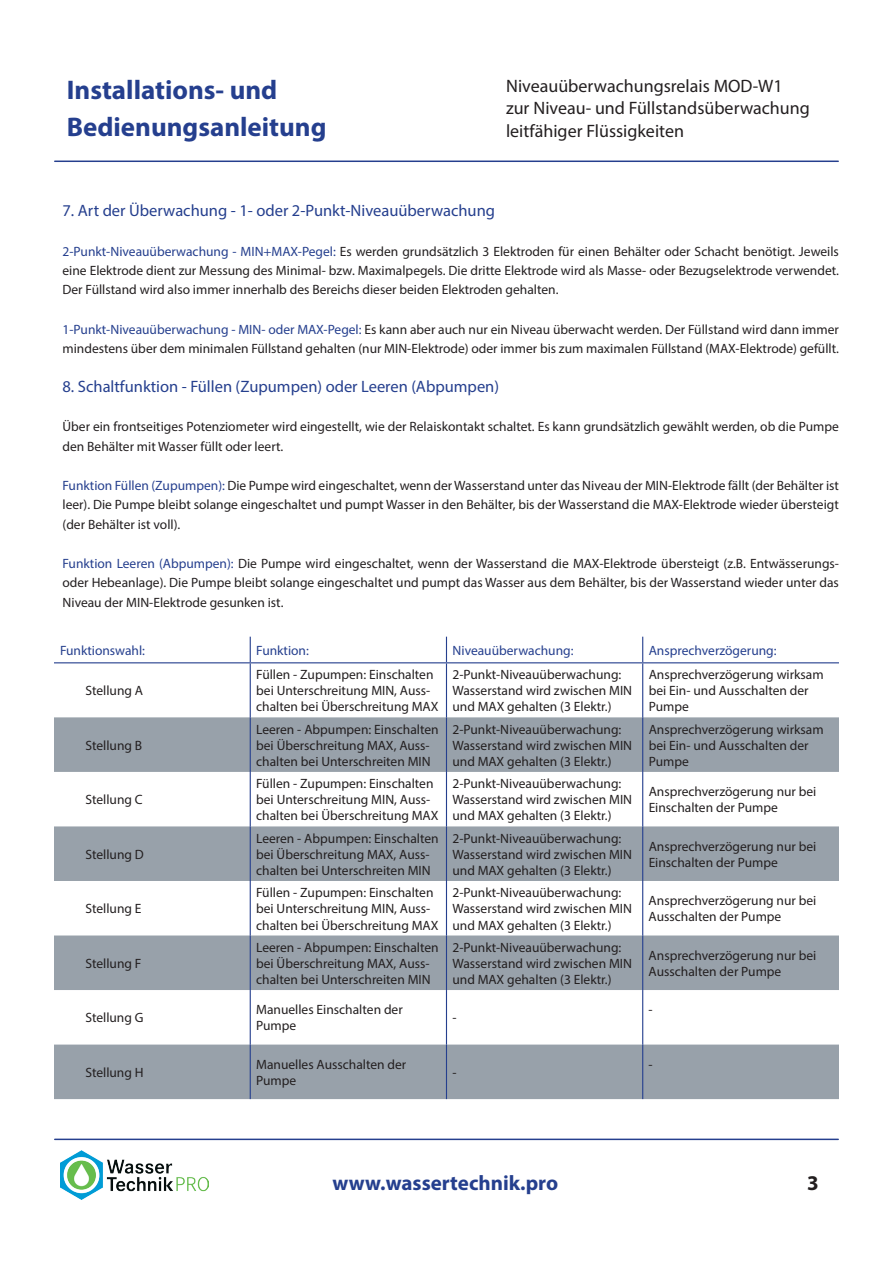
<style>
.page{position:relative;width:893px;height:1263px;background:#fff}
.page>*{position:absolute;margin:0;border:0;box-sizing:border-box;transform-origin:0 0}
.t1{font:700 27px/37.5px "Myriad Pro";color:#253f8e}
.t2{font:700 21px "Myriad Pro";color:#253f8e}
.t3{font:700 21px "Myriad Pro";color:#231f20}
.t4{font:18px/22.5px "Myriad Pro";color:#231f20}
.t5{font:16.5px "Myriad Pro";color:#253f8e}
.t6{font:13.5px/16.2px "Myriad Pro";color:#231f20}
.t7{font:13.5px "Myriad Pro";color:#253f8e}
.s1{color:#253f8e}
</style>
<div class="page">
<hr style="left:55px;top:161px;width:783px;height:1px;background:#253f8e">
<hr style="left:55px;top:1138px;width:783px;height:2px;background:#253f8e">
<img style="left:60px;top:1150px;width:149px;height:50px">
<svg style="left:54px;top:717px;width:785px;height:382px;fill:#98a1aa"></svg>
<svg style="left:250px;top:637px;width:1px;height:25px"></svg>
<svg style="left:446px;top:637px;width:1px;height:25px"></svg>
<hr style="left:250px;top:663px;width:1px;height:54px;background:#253f8e">
<hr style="left:446px;top:663px;width:1px;height:54px;background:#253f8e">
<hr style="left:250px;top:717px;width:1px;height:55px;background:#253f8e">
<hr style="left:446px;top:717px;width:1px;height:55px;background:#253f8e">
<hr style="left:250px;top:772px;width:1px;height:54px;background:#253f8e">
<hr style="left:446px;top:772px;width:1px;height:54px;background:#253f8e">
<hr style="left:250px;top:826px;width:1px;height:55px;background:#253f8e">
<hr style="left:446px;top:826px;width:1px;height:55px;background:#253f8e">
<hr style="left:250px;top:881px;width:1px;height:54px;background:#253f8e">
<hr style="left:446px;top:881px;width:1px;height:54px;background:#253f8e">
<hr style="left:250px;top:935px;width:1px;height:55px;background:#253f8e">
<hr style="left:446px;top:935px;width:1px;height:55px;background:#253f8e">
<hr style="left:250px;top:990px;width:1px;height:54px;background:#253f8e">
<hr style="left:446px;top:990px;width:1px;height:54px;background:#253f8e">
<hr style="left:250px;top:1044px;width:1px;height:55px;background:#253f8e">
<hr style="left:446px;top:1044px;width:1px;height:55px;background:#253f8e">
<svg style="left:642px;top:637px;width:1px;height:25px"></svg>
<hr style="left:642px;top:663px;width:1px;height:54px;background:#253f8e">
<hr style="left:642px;top:717px;width:1px;height:55px;background:#253f8e">
<hr style="left:642px;top:772px;width:1px;height:54px;background:#253f8e">
<hr style="left:642px;top:826px;width:1px;height:55px;background:#253f8e">
<hr style="left:642px;top:881px;width:1px;height:54px;background:#253f8e">
<hr style="left:642px;top:935px;width:1px;height:55px;background:#253f8e">
<hr style="left:642px;top:990px;width:1px;height:54px;background:#253f8e">
<hr style="left:642px;top:1044px;width:1px;height:55px;background:#253f8e">
<hr style="left:54px;top:662px;width:196px;height:1px;background:#253f8e">
<hr style="left:250px;top:662px;width:196px;height:1px;background:#253f8e">
<hr style="left:446px;top:662px;width:197px;height:1px;background:#253f8e">
<hr style="left:643px;top:662px;width:196px;height:1px;background:#253f8e">
<h1 class="t1" style="left:67px;top:70px;width:261px">Installations- und<br>Bedienungsanleitung</h1>
<h3 class="t4" style="left:506px;top:74px;width:305px">Niveauüberwachungsrelais MOD-W1 zur Niveau- und Füllstandsüberwachung leitfähiger Flüssigkeiten</h3>
<p class="t5" style="left:63px;top:201px;width:434px">7. Art der Überwachung - 1- oder 2-Punkt-Niveauüberwachung</p>
<p class="t6" style="left:63px;top:241px;width:778px;line-height:19.5px;text-align:justify"><span class="s1">2-Punkt-Niveauüberwachung - MIN+MAX-Pegel:</span> Es werden grundsätzlich 3 Elektroden für einen Behälter oder Schacht benötigt. Jeweils eine Elektrode dient zur Messung des Minimal- bzw. Maximalpegels. Die dritte Elektrode wird als Masse- oder Bezugselektrode verwendet.<br>Der Füllstand wird also immer innerhalb des Bereichs dieser beiden Elektroden gehalten.</p>
<p class="t6" style="left:63px;top:319px;width:778px;line-height:19.5px"><span class="s1">1-Punkt-Niveauüberwachung - MIN- oder MAX-Pegel:</span> Es kann aber auch nur ein Niveau überwacht werden. Der Füllstand wird dann immer mindestens über dem minimalen Füllstand gehalten (nur MIN-Elektrode) oder immer bis zum maximalen Füllstand (MAX-Elektrode) gefüllt.</p>
<p class="t5" style="left:63px;top:376px;width:438px">8. Schaltfunktion - Füllen (Zupumpen) oder Leeren (Abpumpen)</p>
<p class="t6" style="left:63px;top:416px;width:778px;line-height:19.5px">Über ein frontseitiges Potenziometer wird eingestellt, wie der Relaiskontakt schaltet. Es kann grundsätzlich gewählt werden, ob die Pumpe den Behälter mit Wasser füllt oder leert.</p>
<p class="t6" style="left:63px;top:475px;width:778px;line-height:19.5px;text-align:justify"><span class="s1">Funktion Füllen (Zupumpen):</span> Die Pumpe wird eingeschaltet, wenn der Wasserstand unter das Niveau der MIN-Elektrode fällt (der Behälter ist leer). Die Pumpe bleibt solange eingeschaltet und pumpt Wasser in den Behälter, bis der Wasserstand die MAX-Elektrode wieder übersteigt (der Behälter ist voll).</p>
<p class="t6" style="left:63px;top:553px;width:778px;line-height:19.5px;text-align:justify"><span class="s1">Funktion Leeren (Abpumpen):</span> Die Pumpe wird eingeschaltet, wenn der Wasserstand die MAX-Elektrode übersteigt (z.B. Entwässerungs&shy;oder Hebeanlage). Die Pumpe bleibt solange eingeschaltet und pumpt das Wasser aus dem Behälter, bis der Wasserstand wieder unter das Niveau der MIN-Elektrode gesunken ist.</p>
<p class="t7" style="left:60px;top:642px;width:87px">Funktionswahl:</p>
<p class="t7" style="left:256px;top:642px;width:54px">Funktion:</p>
<p class="t7" style="left:452px;top:642px;width:123px">Niveauüberwachung:</p>
<p class="t7" style="left:649px;top:642px;width:129px">Ansprechverzögerung:</p>
<p class="t6" style="left:85px;top:682px;width:59px">Stellung A</p>
<p class="t6" style="left:256px;top:666px;width:184px">Füllen - Zupumpen: Einschalten bei Unterschreitung MIN, Auss&shy;chalten bei Überschreitung MAX</p>
<p class="t6" style="left:452px;top:666px;width:181px">2-Punkt-Niveauüberwachung:<br>Wasserstand wird zwischen MIN und MAX gehalten (3 Elektr.)</p>
<p class="t6" style="left:649px;top:666px;width:176px">Ansprechverzögerung wirksam bei Ein- und Ausschalten der<br>Pumpe</p>
<p class="t6" style="left:85px;top:737px;width:58px">Stellung B</p>
<p class="t6" style="left:85px;top:791px;width:59px">Stellung C</p>
<p class="t6" style="left:85px;top:846px;width:60px">Stellung D</p>
<p class="t6" style="left:85px;top:900px;width:58px">Stellung E</p>
<p class="t6" style="left:85px;top:955px;width:58px">Stellung F</p>
<p class="t6" style="left:256px;top:721px;width:184px">Leeren - Abpumpen: Einschalten bei Überschreitung MAX, Auss&shy;chalten bei Unterschreiten MIN</p>
<p class="t6" style="left:452px;top:721px;width:181px">2-Punkt-Niveauüberwachung:<br>Wasserstand wird zwischen MIN und MAX gehalten (3 Elektr.)</p>
<p class="t6" style="left:649px;top:721px;width:176px">Ansprechverzögerung wirksam bei Ein- und Ausschalten der<br>Pumpe</p>
<p class="t6" style="left:256px;top:775px;width:184px">Füllen - Zupumpen: Einschalten bei Unterschreitung MIN, Auss&shy;chalten bei Überschreitung MAX</p>
<p class="t6" style="left:452px;top:775px;width:181px">2-Punkt-Niveauüberwachung:<br>Wasserstand wird zwischen MIN und MAX gehalten (3 Elektr.)</p>
<p class="t6" style="left:649px;top:783px;width:169px">Ansprechverzögerung nur bei<br>Einschalten der Pumpe</p>
<p class="t6" style="left:256px;top:830px;width:184px">Leeren - Abpumpen: Einschalten bei Überschreitung MAX, Auss&shy;chalten bei Unterschreiten MIN</p>
<p class="t6" style="left:452px;top:830px;width:181px">2-Punkt-Niveauüberwachung:<br>Wasserstand wird zwischen MIN und MAX gehalten (3 Elektr.)</p>
<p class="t6" style="left:649px;top:838px;width:169px">Ansprechverzögerung nur bei<br>Einschalten der Pumpe</p>
<p class="t6" style="left:256px;top:884px;width:184px">Füllen - Zupumpen: Einschalten bei Unterschreitung MIN, Auss&shy;chalten bei Überschreitung MAX</p>
<p class="t6" style="left:452px;top:884px;width:181px">2-Punkt-Niveauüberwachung:<br>Wasserstand wird zwischen MIN und MAX gehalten (3 Elektr.)</p>
<p class="t6" style="left:649px;top:892px;width:169px">Ansprechverzögerung nur bei<br>Ausschalten der Pumpe</p>
<p class="t6" style="left:256px;top:939px;width:184px">Leeren - Abpumpen: Einschalten bei Überschreitung MAX, Auss&shy;chalten bei Unterschreiten MIN</p>
<p class="t6" style="left:452px;top:939px;width:181px">2-Punkt-Niveauüberwachung:<br>Wasserstand wird zwischen MIN und MAX gehalten (3 Elektr.)</p>
<p class="t6" style="left:649px;top:947px;width:169px">Ansprechverzögerung nur bei<br>Ausschalten der Pumpe</p>
<p class="t6" style="left:85px;top:1009px;width:60px">Stellung G</p>
<p class="t6" style="left:256px;top:1001px;width:148px">Manuelles Einschalten der<br>Pumpe</p>
<p class="t6" style="left:85px;top:1064px;width:60px">Stellung H</p>
<p class="t6" style="left:256px;top:1056px;width:152px">Manuelles Ausschalten der<br>Pumpe</p>
<p class="t6" style="left:452px;top:1009px;width:6px">-</p>
<p class="t6" style="left:452px;top:1064px;width:6px">-</p>
<p class="t6" style="left:649px;top:1001px;width:6px">-</p>
<p class="t6" style="left:649px;top:1056px;width:6px">-</p>
<h2 class="t2" style="left:333px;top:1169px;width:227px">www.wassertechnik.pro</h2>
<h2 class="t3" style="left:807px;top:1169px;width:13px">3</h2>
</div>
